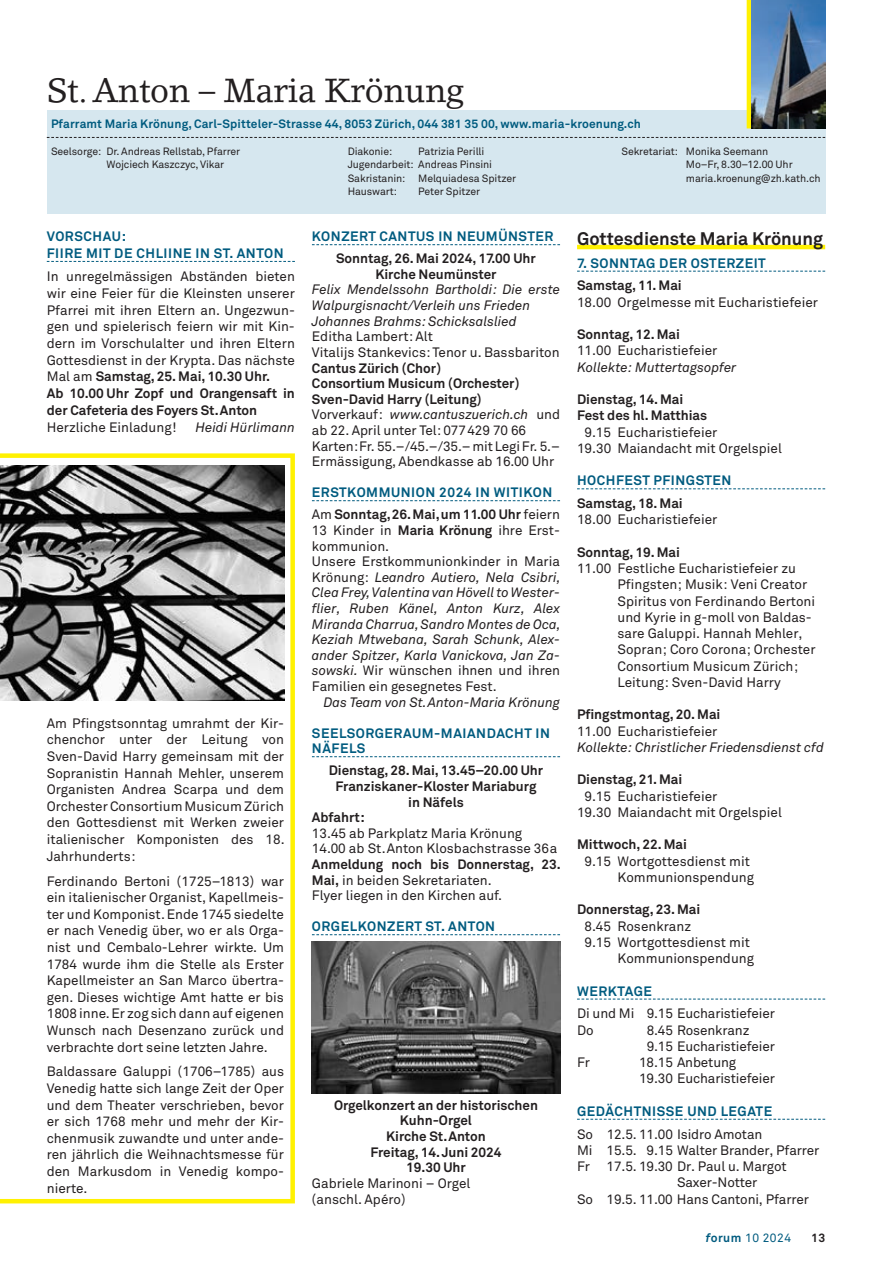
<style>
.page{position:relative;width:872px;height:1263px;background:#fff}
.page>*{position:absolute;margin:0;border:0;box-sizing:border-box;transform-origin:0 0}
.t1{font:33px "Lino Letter";letter-spacing:-.01em;color:#231f20}
.t2{font:700 18px "Akkurat Pro";color:#231f20}
.t3{font:13.5px/16.6px "Akkurat Pro";color:#231f20}
.t4{font:italic 13.5px/15.6px "Akkurat Pro";letter-spacing:-.005em;color:#231f20}
.t5{font:700 13.5px/15.6px "Akkurat Pro";letter-spacing:-.005em;color:#231f20;text-align:center}
.t6{font:700 13.5px/16.8px "Akkurat Pro";letter-spacing:.04em;color:#005b7f}
.t7{font:700 12px "Akkurat Pro";letter-spacing:.01em;color:#005b7f}
.t8{font:12px "Akkurat Pro";letter-spacing:.04em;color:#005b7f}
.t9{font:700 12px "Akkurat Pro";color:#231f20}
.t10{font:10.5px/13.5px "Akkurat Pro";letter-spacing:-.01em;color:#231f20}
.s1{font-weight:700}
.s2{font-style:italic}
.s3{font-weight:400;color:#231f20}
.s4{color:#231f20}
.s5{font-style:normal}
.s6{font-weight:700;font-style:normal}
.s7{font-weight:700;font-style:italic}
</style>
<div class="page">
<div style="left:47px;top:111px;width:778px;height:103px;background:#d6e7ef"></div>
<svg style="left:47px;top:137px;width:778px;height:1px"></svg>
<div style="left:746px;top:0;width:5px;height:128px;background:#fff101"></div>
<img style="left:751px;top:0;width:74px;height:128px">
<svg style="left:47px;top:261px;width:248px;height:1px"></svg>
<svg style="left:312px;top:244px;width:248px;height:1px"></svg>
<svg style="left:312px;top:500px;width:248px;height:1px"></svg>
<svg style="left:312px;top:756px;width:248px;height:1px"></svg>
<svg style="left:312px;top:934px;width:248px;height:1px"></svg>
<hr style="left:577px;top:245px;width:248px;height:4px;background:#fff101">
<svg style="left:577px;top:271px;width:248px;height:1px"></svg>
<svg style="left:577px;top:488px;width:248px;height:1px"></svg>
<svg style="left:577px;top:999px;width:248px;height:1px"></svg>
<svg style="left:577px;top:1119px;width:248px;height:1px"></svg>
<img style="left:312px;top:942px;width:248px;height:152px">
<svg style="left:0;top:453px;width:295px;height:750px"></svg>
<h1 class="t1" style="left:47px;top:70px;width:419px">St. Anton – Maria Krönung</h1>
<p class="t7" style="left:51px;top:117px;width:591px">Pfarramt Maria Krönung, Carl-Spitteler-Strasse 44, 8053 Zürich, 044 381 35 00, www.maria-kroenung.ch</p>
<p class="t10" style="left:107px;top:145px;width:135px;text-indent:-56px">Seelsorge: Dr. Andreas Rellstab, Pfarrer<br>Wojciech Kaszczyc, Vikar</p>
<p class="t10" style="left:348px;top:145px;width:46px">Diakonie:</p>
<p class="t10" style="left:348px;top:145px;width:170px;text-indent:70px">Patrizia Perilli<br>Jugendarbeit: Andreas Pinsini<br>Sakristanin: Melquiadesa Spitzer<br>Hauswart:</p>
<p class="t10" style="left:686px;top:145px;width:136px;text-indent:-65px">Sekretariat: Monika Seemann<br>Mo–Fr, 8.30–12.00 Uhr maria.kroenung@zh.kath.ch</p>
<p class="t10" style="left:418px;top:185px;width:63px">Peter Spitzer</p>
<p class="t6" style="left:47px;top:228px;width:238px">VORSCHAU:<br>FIIRE MIT DE CHLIINE IN ST. ANTON</p>
<p class="t3" style="left:47px;top:268px;width:250px">In unregelmässigen Abständen bieten wir eine Feier für die Kleinsten unserer Pfarrei mit ihren Eltern an. Ungezwun&shy;gen und spielerisch feiern wir mit Kin&shy;dern im Vorschulalter und ihren Eltern Gottesdienst in der Krypta. Das nächste Mal am <span class="s1">Samstag, 25. Mai, 10.30 Uhr.<br>Ab 10.00 Uhr Zopf und Orangensaft in der Cafeteria des Foyers St.Anton</span></p>
<p class="t3" style="left:47px;top:419px;width:131px">Herzliche Einladung!</p>
<p class="t4" style="left:195px;top:419px;width:101px">Heidi Hürlimann</p>
<p class="t3" style="left:47px;top:715px;width:239px;text-align:justify">Am Pfingstsonntag umrahmt der Kir&shy;chenchor unter der Leitung von Sven-David Harry gemeinsam mit der Sopranistin Hannah Mehler, unserem Organisten Andrea Scarpa und dem Orchester Consortium Musicum Zürich den Gottesdienst mit Werken zweier italienischer Komponisten des 18.<br>Jahrhunderts:</p>
<p class="t3" style="left:47px;top:873px;width:239px;text-align:justify">Ferdinando Bertoni (1725–1813) war ein italienischer Organist, Kapellmeis&shy;ter und Komponist. Ende 1745 siedelte er nach Venedig über, wo er als Orga&shy;nist und Cembalo-Lehrer wirkte. Um 1784 wurde ihm die Stelle als Erster Kapellmeister an San Marco übertra&shy;gen. Dieses wichtige Amt hatte er bis 1808 inne. Er zog sich dann auf eigenen Wunsch nach Desenzano zurück und verbrachte dort seine letzten Jahre.</p>
<p class="t3" style="left:47px;top:1064px;width:239px;text-align:justify">Baldassare Galuppi (1706–1785) aus Venedig hatte sich lange Zeit der Oper und dem Theater verschrieben, bevor er sich 1768 mehr und mehr der Kir&shy;chenmusik zuwandte und unter ande&shy;ren jährlich die Weihnachtsmesse für den Markusdom in Venedig kompo&shy;nierte.</p>
<p class="t6" style="left:312px;top:228px;width:243px">KONZERT CANTUS IN NEUMÜNSTER</p>
<p class="t5" style="left:336px;top:251px;width:201px">Sonntag, 26. Mai 2024, 17.00 Uhr<br>Kirche Neumünster</p>
<p class="t4" style="left:312px;top:282px;width:250px">Felix Mendelssohn Bartholdi: Die erste<br>Walpurgisnacht/Verleih uns Frieden<br>Johannes Brahms: Schicksalslied</p>
<p class="t3" style="left:312px;top:329px;width:249px;line-height:15.6px">Editha Lambert: Alt<br>Vitalijs Stankevics: Tenor u. Bassbariton</p>
<p class="t3" style="left:312px;top:360px;width:250px;line-height:15.6px"><span class="s1">Cantus Zürich (Chor)<br>Consortium Musicum (Orchester)<br>Sven-David Harry (Leitung)<br></span>Vorverkauf: <span class="s2">www.cantuszuerich.ch</span> und ab 22. April unter Tel: 077429 70 66<br>Karten: Fr. 55.–/45.–/35.– mit Legi Fr. 5.– Ermässigung, Abendkasse ab 16.00 Uhr</p>
<p class="t6" style="left:312px;top:482px;width:250px;line-height:22px">ERSTKOMMUNION 2024 IN WITIKON<br><span class="s3">Am</span> <span class="s4">Sonntag, 26. Mai, um 11.00 Uhr</span> <span class="s3">feiern</span></p>
<p class="t4" style="left:312px;top:523px;width:250px"><span class="s5">13 Kinder in</span> <span class="s6">Maria Krönung</span> <span class="s5">ihre Erst&shy;kommunion.<br>Unsere Erstkommunionkinder in Maria Krönung:</span> Leandro Autiero, Nela Csibri, Clea Frey, Valentina van Hövell to Wester&shy;flier, Ruben Känel, Anton Kurz, Alex Miranda Charrua, Sandro Montes de Oca, Keziah Mtwebana, Sarah Schunk, Alex&shy;ander Spitzer, Karla Vanickova, Jan Za&shy;sowski. <span class="s5">Wir wünschen ihnen und ihren Familien ein gesegnetes Fest.</span></p>
<p class="t4" style="left:323px;top:694px;width:238px">Das Team von St.Anton-Maria Krönung</p>
<p class="t6" style="left:312px;top:725px;width:240px;line-height:15.6px">SEELSORGERAUM-MAIANDACHT IN<br>NÄFELS</p>
<p class="t5" style="left:329px;top:763px;width:216px">Dienstag, 28. Mai, 13.45–20.00 Uhr</p>
<p class="t5" style="left:335px;top:779px;width:202px">Franziskaner-Kloster Mariaburg</p>
<p class="t5" style="left:408px;top:794px;width:57px">in Näfels</p>
<p class="t5" style="left:312px;top:810px;width:54px">Abfahrt:</p>
<p class="t3" style="left:312px;top:826px;width:247px;line-height:15.6px">13.45 ab Parkplatz Maria Krönung<br>14.00 ab St.Anton Klosbachstrasse 36a</p>
<p class="t3" style="left:312px;top:857px;width:250px;line-height:15.6px"><span class="s1">Anmeldung noch bis Donnerstag, 23.<br>Mai,</span> in beiden Sekretariaten.<br>Flyer liegen in den Kirchen auf.</p>
<p class="t6" style="left:312px;top:918px;width:185px">ORGELKONZERT ST. ANTON</p>
<p class="t5" style="left:334px;top:1097px;width:205px">Orgelkonzert an der historischen<br>Kuhn-Orgel<br>Kirche St.Anton<br>Freitag, 14. Juni 2024<br>19.30 Uhr</p>
<p class="t3" style="left:312px;top:1176px;width:160px;line-height:15.6px">Gabriele Marinoni – Orgel (anschl. Apéro)</p>
<h2 class="t2" style="left:577px;top:227px;width:247px">Gottesdienste Maria Krönung</h2>
<p class="t6" style="left:577px;top:255px;width:190px">7. SONNTAG DER OSTERZEIT</p>
<p class="t5" style="left:577px;top:278px;width:106px">Samstag, 11. Mai</p>
<p class="t3" style="left:577px;top:294px;width:242px">18.00 Orgelmesse mit Eucharistiefeier</p>
<p class="t5" style="left:577px;top:327px;width:104px">Sonntag, 12. Mai</p>
<p class="t3" style="left:577px;top:343px;width:142px">11.00 Eucharistiefeier</p>
<p class="t4" style="left:577px;top:359px;width:161px">Kollekte: Muttertagsopfer</p>
<p class="t5" style="left:577px;top:391px;width:132px;line-height:16.2px;text-align:left">Dienstag, 14. Mai<br>Fest des hl. Matthias</p>
<p class="t3" style="left:577px;top:424px;width:206px;line-height:16.2px;text-indent:7px">9.15 Eucharistiefeier<br>19.30 Maiandacht mit Orgelspiel</p>
<p class="t6" style="left:577px;top:472px;width:156px">HOCHFEST PFINGSTEN</p>
<p class="t5" style="left:577px;top:496px;width:107px">Samstag, 18. Mai</p>
<p class="t3" style="left:577px;top:512px;width:142px">18.00 Eucharistiefeier</p>
<p class="t5" style="left:577px;top:544px;width:104px">Sonntag, 19. Mai</p>
<p class="t3" style="left:617px;top:561px;width:200px;line-height:16.2px;text-indent:-40px">11.00 Festliche Eucharistiefeier zu<br>Pfingsten; Musik: Veni Creator<br>Spiritus von Ferdinando Bertoni und Kyrie in g-moll von Baldas&shy;sare Galuppi. Hannah Mehler,<br>Sopran; Coro Corona; Orchester<br>Consortium Musicum Zürich;<br>Leitung: Sven-David Harry</p>
<p class="t5" style="left:577px;top:707px;width:145px">Pfingstmontag, 20. Mai</p>
<p class="t3" style="left:577px;top:723px;width:142px">11.00 Eucharistiefeier</p>
<p class="t4" style="left:577px;top:740px;width:248px">Kollekte: Christlicher Friedensdienst cfd</p>
<p class="t5" style="left:577px;top:772px;width:107px">Dienstag, 21. Mai</p>
<p class="t3" style="left:577px;top:788px;width:206px;line-height:16.2px;text-indent:7px">9.15 Eucharistiefeier<br>19.30 Maiandacht mit Orgelspiel</p>
<p class="t5" style="left:577px;top:837px;width:111px">Mittwoch, 22. Mai</p>
<p class="t3" style="left:617px;top:853px;width:138px;line-height:16.2px;text-indent:-33px">9.15 Wortgottesdienst mit<br>Kommunionspendung</p>
<p class="t5" style="left:577px;top:902px;width:125px">Donnerstag, 23. Mai</p>
<p class="t3" style="left:584px;top:918px;width:108px">8.45 Rosenkranz</p>
<p class="t3" style="left:584px;top:934px;width:167px">9.15 Wortgottesdienst mit</p>
<p class="t3" style="left:617px;top:950px;width:138px">Kommunionspendung</p>
<p class="t6" style="left:577px;top:983px;width:76px">WERKTAGE</p>
<p class="t3" style="left:577px;top:1006px;width:199px;line-height:16.2px">Di und Mi 9.15 Eucharistiefeier<br>Do</p>
<p class="t3" style="left:646px;top:1022px;width:130px;line-height:16.2px">8.45 Rosenkranz<br>9.15 Eucharistiefeier</p>
<p class="t3" style="left:577px;top:1054px;width:14px">Fr</p>
<p class="t3" style="left:639px;top:1055px;width:137px;line-height:16.2px">18.15 Anbetung<br>19.30 Eucharistiefeier</p>
<p class="t6" style="left:577px;top:1103px;width:197px">GEDÄCHTNISSE UND LEGATE</p>
<p class="t3" style="left:577px;top:1126px;width:187px">So 12.5. 11.00 Isidro Amotan</p>
<p class="t3" style="left:577px;top:1142px;width:244px">Mi 15.5. 9.15 Walter Brander, Pfarrer</p>
<p class="t3" style="left:577px;top:1158px;width:211px">Fr 17.5. 19.30 Dr. Paul u. Margot</p>
<p class="t3" style="left:677px;top:1174px;width:82px">Saxer-Notter</p>
<p class="t3" style="left:577px;top:1191px;width:233px">So 19.5. 11.00 Hans Cantoni, Pfarrer</p>
<p class="t8" style="left:705px;top:1231px;width:87px"><span class="s7">f</span><span class="s1">orum</span> 10 2024</p>
<p class="t9" style="left:811px;top:1231px;width:16px">13</p>
</div>
